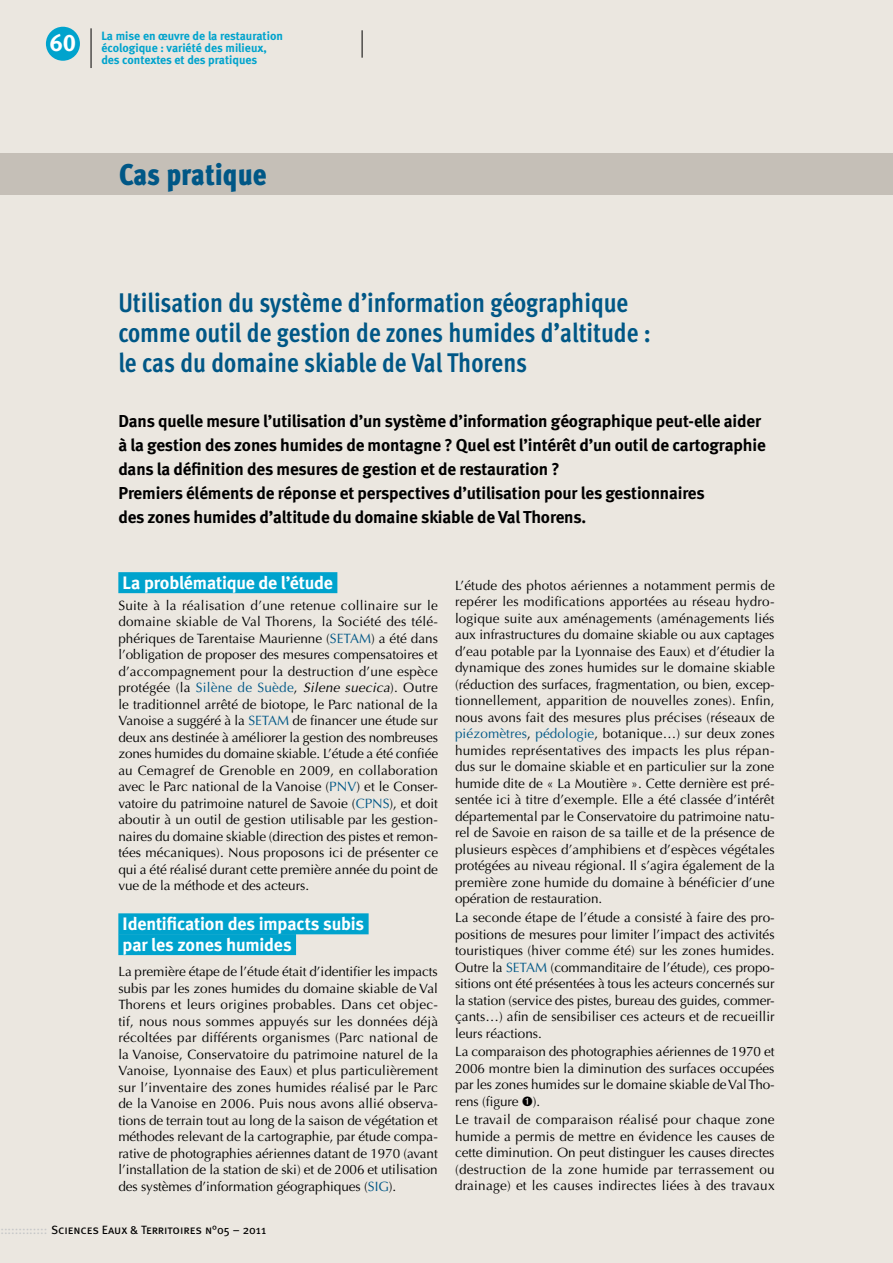
<style>
.page{position:relative;width:893px;height:1263px;background:#ebe7e0}
.page>*{position:absolute;margin:0;border:0;box-sizing:border-box;transform-origin:0 0}
.titre{font:900 30px "Meta Cond OT";letter-spacing:-.005em;color:#005786}
.titre-2{font:700 27px/30px "Meta Cond OT";color:#005786}
.t1{font:24px "Meta Bold Caps Expert";color:#fff}
.H1_L2{font:18px "Meta Bold LF";letter-spacing:-.01em;color:#fff}
.chapo{font:17.25px/24px "Meta Bold LF";letter-spacing:-.005em;color:#000}
.t2{font:13.5px/16.5px "Optima";letter-spacing:-.005em;color:#000;text-align:justify}
.roulette_section{font:700 12px/12px "Meta";color:#00a3cd}
.t3{font:12px "Meta Book Caps";color:#000}
.s1{color:#005786}
.s2{font-style:italic}
.s3{color:#c6c7c8}
</style>
<div class="page">
<div style="left:118px;top:572px;width:219px;height:21px;background:#00a3cd"></div>
<div style="left:118px;top:913px;width:251px;height:21px;background:#00a3cd"></div>
<div style="left:118px;top:934px;width:178px;height:21px;background:#00a3cd"></div>
<div style="left:0;top:153px;width:893px;height:42px;background:#c5bfb7"></div>
<svg style="left:362px;top:30px;width:1px;height:28px"></svg>
<div style="left:46px;top:27px;width:34px;height:34px;background:#00a3cd;border-radius:50%"></div>
<hr style="left:91px;top:28px;width:1px;height:40px;background:#000">
<p class="t1" style="left:49px;top:28px;width:28px">60</p>
<p class="roulette_section" style="left:101px;top:29px;width:183px">La mise en œuvre de la restauration écologique : variété des milieux, des contextes et des pratiques</p>
<p class="titre" style="left:119px;top:156px;width:149px">Cas pratique</p>
<p class="titre-2" style="left:118px;top:288px;width:534px">Utilisation du système d’information géographique comme outil de gestion de zones humides d’altitude : le cas du domaine skiable de Val Thorens</p>
<p class="chapo" style="left:118px;top:409px;width:649px">Dans quelle mesure l’utilisation d’un système d’information géographique peut-elle aider à la gestion des zones humides de montagne ? Quel est l’intérêt d’un outil de cartographie dans la définition des mesures de gestion et de restauration ?<br>Premiers éléments de réponse et perspectives d’utilisation pour les gestionnaires<br>des zones humides d’altitude du domaine skiable de Val Thorens.</p>
<h1 class="H1_L2" style="left:123px;top:572px;width:212px">La problématique de l’étude</h1>
<p class="t2" style="left:118px;top:597px;width:321px">Suite à la réalisation d’une retenue collinaire sur le domaine skiable de Val Thorens, la Société des télé&shy;phériques de Tarentaise Maurienne (<span class="s1">SETAM</span>) a été dans l’obligation de proposer des mesures compensatoires et d’accompagnement pour la destruction d’une espèce protégée (la <span class="s1">Silène de Suède</span>, <span class="s2">Silene suecica</span>). Outre le traditionnel arrêté de biotope, le Parc national de la Vanoise a suggéré à la <span class="s1">SETAM</span> de financer une étude sur deux ans destinée à améliorer la gestion des nombreuses zones humides du domaine skiable. L’étude a été confiée au Cemagref de Grenoble en 2009, en collaboration avec le Parc national de la Vanoise (<span class="s1">PNV</span>) et le Conser&shy;vatoire du patrimoine naturel de Savoie (<span class="s1">CPNS</span>), et doit aboutir à un outil de gestion utilisable par les gestion&shy;naires du domaine skiable (direction des pistes et remon&shy;tées mécaniques). Nous proposons ici de présenter ce qui a été réalisé durant cette première année du point de vue de la méthode et des acteurs.</p>
<h1 class="H1_L2" style="left:123px;top:913px;width:243px">Identification des impacts subis</h1>
<p class="H1_L2" style="left:123px;top:934px;width:171px">par les zones humides</p>
<p class="t2" style="left:118px;top:963px;width:321px">La première étape de l’étude était d’identifier les impacts subis par les zones humides du domaine skiable de Val Thorens et leurs origines probables. Dans cet objec&shy;tif, nous nous sommes appuyés sur les données déjà récoltées par différents organismes (Parc national de la Vanoise, Conservatoire du patrimoine naturel de la Vanoise, Lyonnaise des Eaux) et plus particulièrement sur l’inventaire des zones humides réalisé par le Parc de la Vanoise en 2006. Puis nous avons allié observa&shy;tions de terrain tout au long de la saison de végétation et méthodes relevant de la cartographie, par étude compa&shy;rative de photographies aériennes datant de 1970 (avant l’installation de la station de ski) et de 2006 et utilisation des systèmes d’information géographiques (<span class="s1">SIG</span>).</p>
<p class="t2" style="left:455px;top:577px;width:321px">L’étude des photos aériennes a notamment permis de repérer les modifications apportées au réseau hydro&shy;logique suite aux aménagements (aménagements liés aux infrastructures du domaine skiable ou aux captages d’eau potable par la Lyonnaise des Eaux) et d’étudier la dynamique des zones humides sur le domaine skiable (réduction des surfaces, fragmentation, ou bien, excep&shy;tionnellement, apparition de nouvelles zones). Enfin, nous avons fait des mesures plus précises (réseaux de <span class="s1">piézomètres</span>, <span class="s1">pédologie</span>, botanique…) sur deux zones humides représentatives des impacts les plus répan&shy;dus sur le domaine skiable et en particulier sur la zone humide dite de « La Moutière ». Cette dernière est pré&shy;sentée ici à titre d’exemple. Elle a été classée d’intérêt départemental par le Conservatoire du patrimoine natu&shy;rel de Savoie en raison de sa taille et de la présence de plusieurs espèces d’amphibiens et d’espèces végétales protégées au niveau régional. Il s’agira également de la première zone humide du domaine à bénéficier d’une opération de restauration.</p>
<p class="t2" style="left:455px;top:909px;width:321px">La seconde étape de l’étude a consisté à faire des pro&shy;positions de mesures pour limiter l’impact des activités touristiques (hiver comme été) sur les zones humides.<br>Outre la <span class="s1">SETAM</span> (commanditaire de l’étude), ces propo&shy;sitions ont été présentées à tous les acteurs concernés sur la station (service des pistes, bureau des guides, commer&shy;çants…) afin de sensibiliser ces acteurs et de recueillir leurs réactions.</p>
<p class="t2" style="left:455px;top:1043px;width:321px">La comparaison des photographies aériennes de 1970 et 2006 montre bien la diminution des surfaces occupées par les zones humides sur le domaine skiable de Val Tho&shy;rens (figure ➊).</p>
<p class="t2" style="left:455px;top:1112px;width:321px">Le travail de comparaison réalisé pour chaque zone humide a permis de mettre en évidence les causes de cette diminution. On peut distinguer les causes directes (destruction de la zone humide par terrassement ou drainage) et les causes indirectes liées à des travaux</p>
<p class="t3" style="left:0;top:1223px;width:267px"><span class="s3">:::::::::::::</span> Sciences Eaux &amp; Territoires n°05 – 2011</p>
</div>
